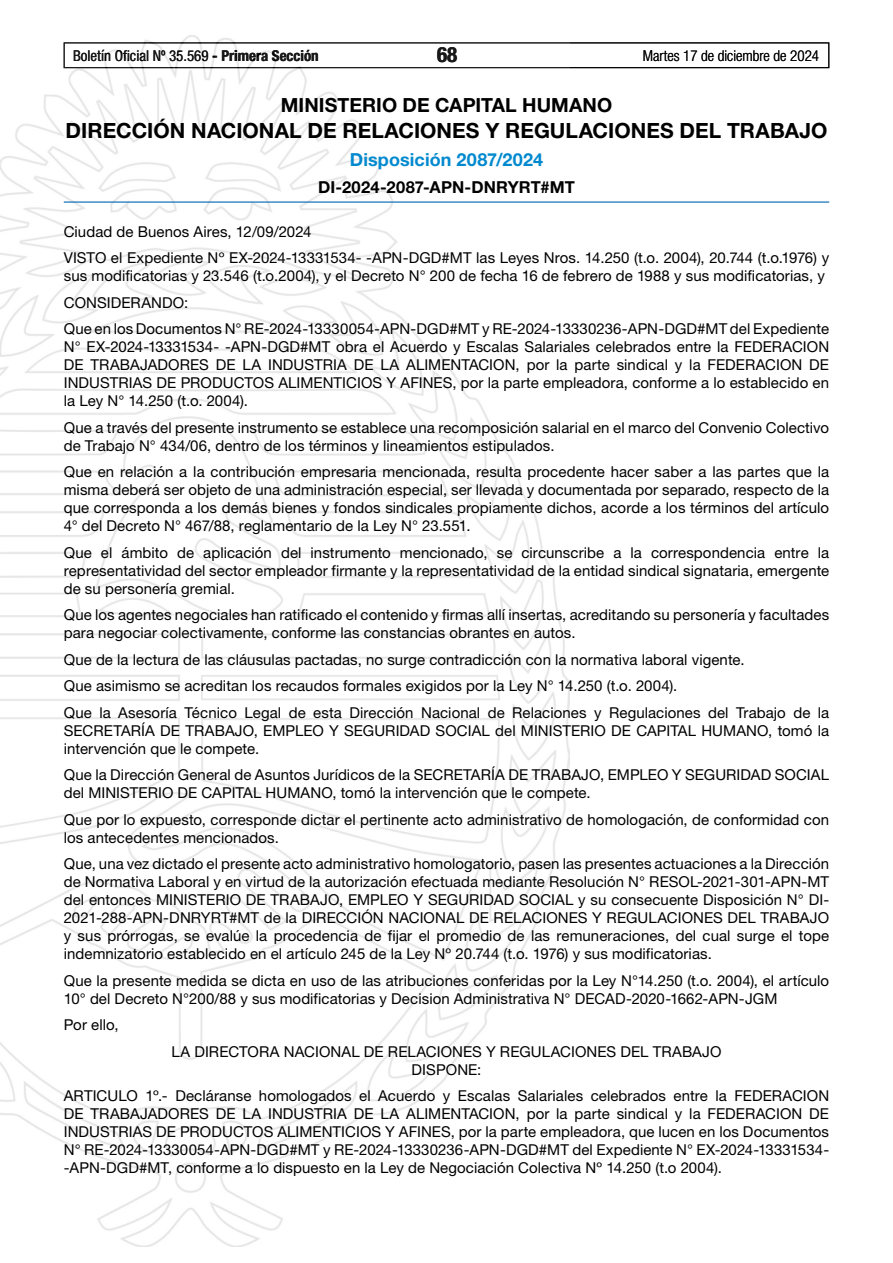
<style>
.page{position:relative;width:893px;height:1263px;background:#fff}
.page>*{position:absolute;margin:0;border:0;box-sizing:border-box;transform-origin:0 0}
.t1{font:700 21px "Helvetica Neue LT Std";color:#000}
.t2{font:700 condensed 21px "Helvetica Neue LT Std";color:#000}
.t3{font:700 19.5px "Helvetica Neue LT Std";letter-spacing:.005em;color:#000}
.t4{font:700 18px "Helvetica Neue LT Std";letter-spacing:.005em;color:#0089cf}
.t5{font:700 16.5px "Helvetica Neue LT Std";letter-spacing:.01em;color:#000}
.t6{font:15px/18px "Helvetica Neue LT Std";letter-spacing:.005em;color:#000}
.t7{font:condensed 15px "Helvetica Neue LT Std";color:#000}
.t8{font:300 condensed 15px "Helvetica Neue LT Std";color:#000}
.s1{font-weight:700}
</style>
<div class="page">
<div style="left:64px;top:43px;width:765px;height:25px;border:1px solid #000"></div>
<img style="left:0;top:35px;width:569px;height:1211px">
<hr style="left:64px;top:201px;width:765px;height:2px;background:#0066b3">
<p class="t7" style="left:73px;top:47px;width:247px">Boletín Oficial Nº 35.569 <span class="s1">- Primera Sección</span></p>
<h1 class="t2" style="left:437px;top:42px;width:22px">68</h1>
<p class="t8" style="left:643px;top:47px;width:178px">Martes 17 de diciembre de 2024</p>
<h2 class="t3" style="left:281px;top:93px;width:333px">MINISTERIO DE CAPITAL HUMANO</h2>
<h1 class="t1" style="left:66px;top:118px;width:763px">DIRECCIÓN NACIONAL DE RELACIONES Y REGULACIONES DEL TRABAJO</h1>
<p class="t4" style="left:350px;top:149px;width:195px">Disposición 2087/2024</p>
<p class="t5" style="left:318px;top:177px;width:258px">DI-2024-2087-APN-DNRYRT#MT</p>
<p class="t6" style="left:64px;top:218px;width:767px;line-height:26.5px">Ciudad de Buenos Aires, 12/09/2024<br>VISTO el Expediente Nº EX-2024-13331534- -APN-DGD#MT las Leyes Nros. 14.250 (t.o. 2004), 20.744 (t.o.1976) y</p>
<p class="t6" style="left:64px;top:262px;width:767px;line-height:26.5px">sus modificatorias y 23.546 (t.o.2004), y el Decreto N° 200 de fecha 16 de febrero de 1988 y sus modificatorias, y<br>CONSIDERANDO:<br>Que en los Documentos N° RE-2024-13330054-APN-DGD#MT y RE-2024-13330236-APN-DGD#MT del Expediente</p>
<p class="t6" style="left:64px;top:337px;width:767px;text-align:justify">N° EX-2024-13331534- -APN-DGD#MT obra el Acuerdo y Escalas Salariales celebrados entre la FEDERACION DE TRABAJADORES DE LA INDUSTRIA DE LA ALIMENTACION, por la parte sindical y la FEDERACION DE INDUSTRIAS DE PRODUCTOS ALIMENTICIOS Y AFINES, por la parte empleadora, conforme a lo establecido en la Ley N° 14.250 (t.o. 2004).</p>
<p class="t6" style="left:64px;top:418px;width:767px">Que a través del presente instrumento se establece una recomposición salarial en el marco del Convenio Colectivo de Trabajo N° 434/06, dentro de los términos y lineamientos estipulados.</p>
<p class="t6" style="left:64px;top:462px;width:767px;text-align:justify">Que en relación a la contribución empresaria mencionada, resulta procedente hacer saber a las partes que la misma deberá ser objeto de una administración especial, ser llevada y documentada por separado, respecto de la que corresponda a los demás bienes y fondos sindicales propiamente dichos, acorde a los términos del artículo 4° del Decreto N° 467/88, reglamentario de la Ley N° 23.551.</p>
<p class="t6" style="left:64px;top:543px;width:767px;text-align:justify">Que el ámbito de aplicación del instrumento mencionado, se circunscribe a la correspondencia entre la representatividad del sector empleador firmante y la representatividad de la entidad sindical signataria, emergente de su personería gremial.</p>
<p class="t6" style="left:64px;top:605px;width:767px">Que los agentes negociales han ratificado el contenido y firmas allí insertas, acreditando su personería y facultades para negociar colectivamente, conforme las constancias obrantes en autos.</p>
<p class="t6" style="left:64px;top:646px;width:767px;line-height:26.5px">Que de la lectura de las cláusulas pactadas, no surge contradicción con la normativa laboral vigente.<br>Que asimismo se acreditan los recaudos formales exigidos por la Ley N° 14.250 (t.o. 2004).<br>Que la Asesoría Técnico Legal de esta Dirección Nacional de Relaciones y Regulaciones del Trabajo de la</p>
<p class="t6" style="left:64px;top:721px;width:767px">SECRETARÍA DE TRABAJO, EMPLEO Y SEGURIDAD SOCIAL del MINISTERIO DE CAPITAL HUMANO, tomó la intervención que le compete.</p>
<p class="t6" style="left:64px;top:766px;width:767px">Que la Dirección General de Asuntos Jurídicos de la SECRETARÍA DE TRABAJO, EMPLEO Y SEGURIDAD SOCIAL del MINISTERIO DE CAPITAL HUMANO, tomó la intervención que le compete.</p>
<p class="t6" style="left:64px;top:810px;width:767px">Que por lo expuesto, corresponde dictar el pertinente acto administrativo de homologación, de conformidad con los antecedentes mencionados.</p>
<p class="t6" style="left:64px;top:855px;width:767px;text-align:justify">Que, una vez dictado el presente acto administrativo homologatorio, pasen las presentes actuaciones a la Dirección de Normativa Laboral y en virtud de la autorización efectuada mediante Resolución N° RESOL-2021-301-APN-MT del entonces MINISTERIO DE TRABAJO, EMPLEO Y SEGURIDAD SOCIAL y su consecuente Disposición N° DI-2021-288-APN-DNRYRT#MT de la DIRECCIÓN NACIONAL DE RELACIONES Y REGULACIONES DEL TRABAJO y sus prórrogas, se evalúe la procedencia de fijar el promedio de las remuneraciones, del cual surge el tope indemnizatorio establecido en el artículo 245 de la Ley Nº 20.744 (t.o. 1976) y sus modificatorias.</p>
<p class="t6" style="left:64px;top:971px;width:767px">Que la presente medida se dicta en uso de las atribuciones conferidas por la Ley N°14.250 (t.o. 2004), el artículo<br>10° del Decreto N°200/88 y sus modificatorias y Decision Administrativa N° DECAD-2020-1662-APN-JGM</p>
<p class="t6" style="left:64px;top:1016px;width:56px">Por ello,</p>
<p class="t6" style="left:171px;top:1042px;width:552px;text-align:center">LA DIRECTORA NACIONAL DE RELACIONES Y REGULACIONES DEL TRABAJO<br>DISPONE:</p>
<p class="t6" style="left:64px;top:1087px;width:767px;text-align:justify">ARTICULO 1º.- Decláranse homologados el Acuerdo y Escalas Salariales celebrados entre la FEDERACION DE TRABAJADORES DE LA INDUSTRIA DE LA ALIMENTACION, por la parte sindical y la FEDERACION DE INDUSTRIAS DE PRODUCTOS ALIMENTICIOS Y AFINES, por la parte empleadora, que lucen en los Documentos N° RE-2024-13330054-APN-DGD#MT y RE-2024-13330236-APN-DGD#MT del Expediente N° EX-2024-13331534- -APN-DGD#MT, conforme a lo dispuesto en la Ley de Negociación Colectiva Nº 14.250 (t.o 2004).</p>
</div>
